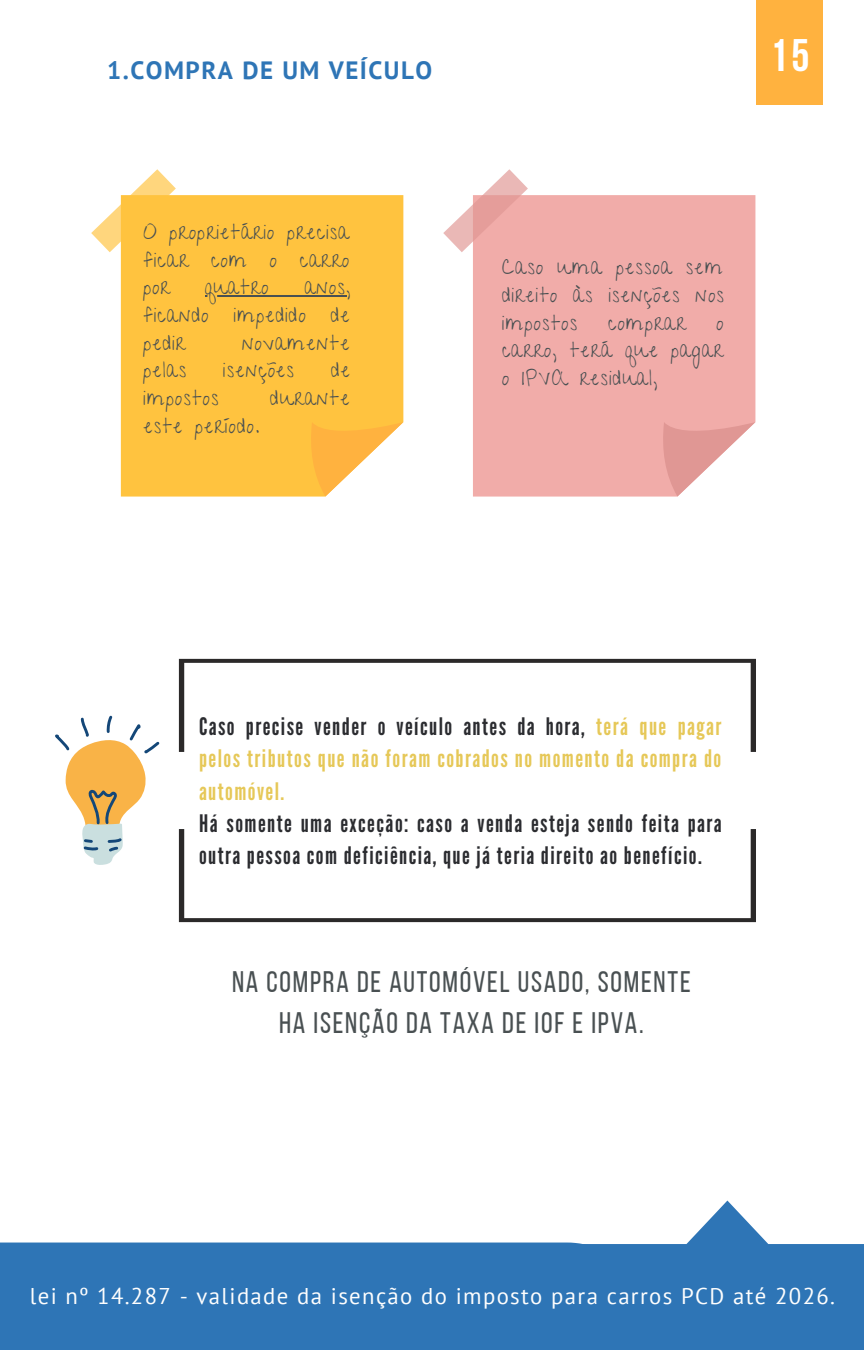
<style>
.page{position:relative;width:864px;height:1350px;background:#fff}
.page>*{position:absolute;margin:0;border:0;box-sizing:border-box;transform-origin:0 0}
.t1{font:700 45.45px "Bebas Neue";color:#fff}
.t2{font:29.7px/40.5px "Bebas Neue";letter-spacing:.06em;color:#495052;text-align:center}
.t3{font:700 24.97px "PT Sans";letter-spacing:.06em;color:#2e75b6}
.t4{font:24.07px/32.2px "League Gothic";letter-spacing:.06em;color:#e6c858;text-align:justify}
.t5{font:24.07px/32.2px "League Gothic";letter-spacing:.06em;color:#2b2c30}
.t6{font:22.72px "PT Sans";letter-spacing:.06em;color:#fefefe}
.t7{font:20.7px/27.7px "Give You Glory";letter-spacing:.06em;color:#495052;text-align:justify}
.s1{color:#2b2c30}
</style>
<div class="page">
<div style="left:121px;top:195px;width:282px;height:302px;background:#ffc33f"></div>
<svg style="left:309px;top:422px;width:94px;height:75px"></svg>
<svg style="left:91px;top:169px;width:85px;height:83px"></svg>
<div style="left:756px;top:0;width:66px;height:104px;background:#ffb23f"></div>
<svg style="left:55px;top:715px;width:105px;height:150px"></svg>
<svg style="left:179px;top:659px;width:577px;height:93px"></svg>
<svg style="left:179px;top:829px;width:577px;height:93px"></svg>
<hr style="left:205px;top:296px;width:141px;height:1px;background:#495052">
<div style="left:473px;top:195px;width:282px;height:302px;background:#f1aca9"></div>
<svg style="left:661px;top:422px;width:94px;height:75px"></svg>
<svg style="left:443px;top:169px;width:85px;height:83px"></svg>
<svg style="left:235px;top:1201px;width:629px;height:149px"></svg>
<div style="left:0;top:1243px;width:652px;height:107px;background:#2e75b6"></div>
<p class="t3" style="left:107px;top:53px;width:327px">1.COMPRA DE UM VEÍCULO</p>
<p class="t7" style="left:143px;top:218px;width:207px">O proprietário precisa ficar com o carro por</p>
<p class="t7" style="left:205px;top:273px;width:65px">quatro</p>
<p class="t7" style="left:143px;top:273px;width:208px;text-indent:161px">anos, ficando impedido de pedir</p>
<p class="t7" style="left:242px;top:329px;width:109px">novamente</p>
<p class="t7" style="left:143px;top:356px;width:44px">pelas</p>
<p class="t7" style="left:223px;top:356px;width:72px">isenções</p>
<p class="t7" style="left:331px;top:356px;width:20px">de</p>
<p class="t7" style="left:143px;top:384px;width:77px">impostos</p>
<p class="t7" style="left:270px;top:384px;width:81px">durante</p>
<p class="t7" style="left:143px;top:412px;width:117px">este período.</p>
<h1 class="t1" style="left:770px;top:37px;width:41px">15</h1>
<h1 class="t1" style="left:770px;top:55px;width:41px">04</h1>
<p class="t7" style="left:502px;top:253px;width:224px">Caso uma pessoa sem direito às isenções nos impostos</p>
<p class="t7" style="left:608px;top:309px;width:79px">comprar</p>
<p class="t7" style="left:502px;top:309px;width:223px;text-indent:214px">o carro, terá que pagar o IPVA residual,</p>
<p class="t4" style="left:199px;top:711px;width:524px"><span class="s1">Caso precise vender o veículo antes da hora,</span> terá que pagar pelos tributos que não foram cobrados no momento da compra do automóvel.</p>
<p class="t5" style="left:199px;top:808px;width:524px">Há somente uma exceção: caso a venda esteja sendo feita para outra pessoa com deficiência, que já teria direito ao benefício.</p>
<h2 class="t2" style="left:232px;top:964px;width:460px">NA COMPRA DE AUTOMÓVEL USADO, SOMENTE<br>HA ISENÇÃO DA TAXA DE IOF E IPVA.</h2>
<p class="t6" style="left:30px;top:1281px;width:807px">lei nº 14.287 - validade da isenção do imposto para carros PCD até 2026.</p>
</div>
